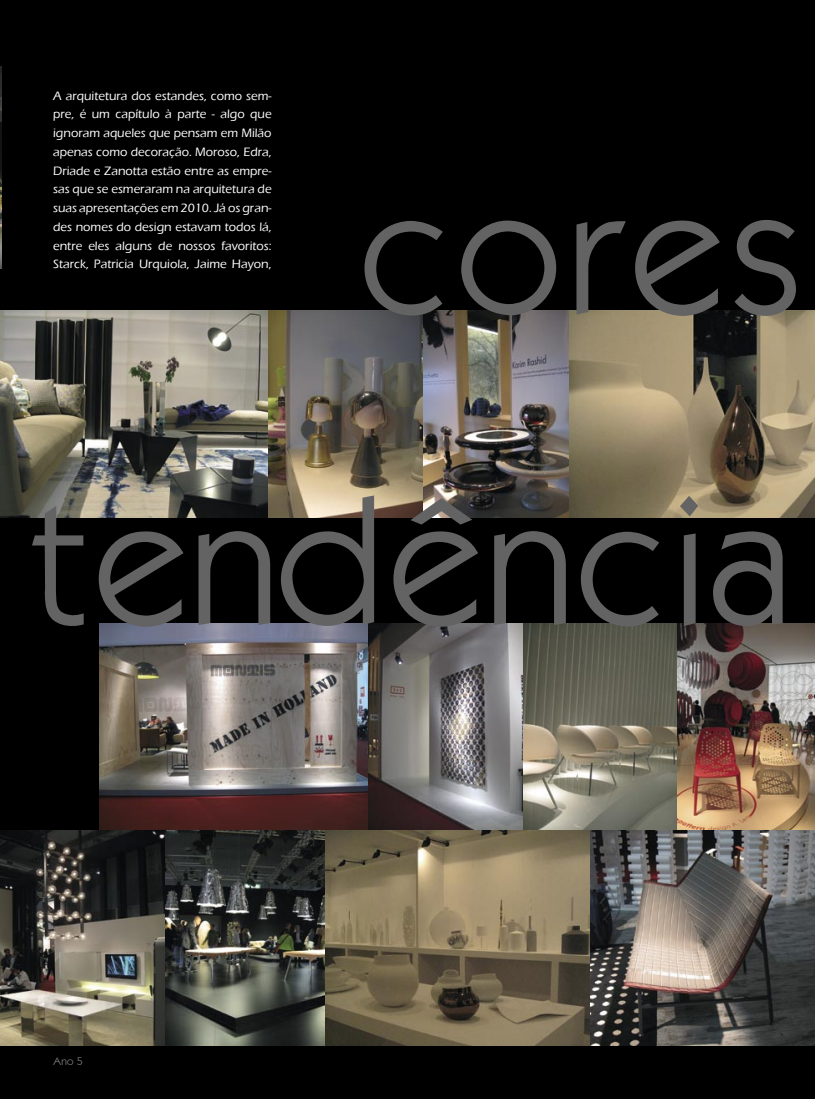
<style>
.page{position:relative;width:815px;height:1099px;background:#fff}
.page>*{position:absolute;margin:0;border:0;box-sizing:border-box;transform-origin:0 0}
.Título_coluna_Casa{font:159.62px "Kabana Book Plain";color:#636363}
.Corpo_Texto_Class_Casa{font:500 12.5px/18.8px "Eras ITC";color:#fff;text-align:justify}
.t1{font:10px "Kabana Book Plain";color:#7c7c7c}
</style>
<div class="page">
<div style="left:0;top:0;width:815px;height:1098px;background:#000"></div>
<img style="left:0;top:310px;width:570px;height:207px">
<img style="left:570px;top:310px;width:245px;height:207px">
<img style="left:100px;top:623px;width:577px;height:207px">
<img style="left:677px;top:623px;width:138px;height:207px">
<img style="left:1px;top:830px;width:164px;height:215px">
<img style="left:165px;top:830px;width:160px;height:215px">
<img style="left:325px;top:830px;width:265px;height:215px">
<img style="left:590px;top:830px;width:225px;height:215px">
<img style="left:0;top:67px;width:1px;height:201px">
<p class="Corpo_Texto_Class_Casa" style="left:53px;top:86px;width:220px">A arquitetura dos estandes, como sem&shy;pre, é um capítulo à parte - algo que ignoram aqueles que pensam em Milão apenas como decoração. Moroso, Edra, Driade e Zanotta estão entre as empre&shy;sas que se esmeraram na arquitetura de suas apresentações em 2010. Já os gran&shy;des nomes do design estavam todos lá, entre eles alguns de nossos favoritos:<br>Starck, Patricia Urquiola, Jaime Hayon,</p>
<p class="Título_coluna_Casa" style="left:357px;top:148px;width:448px">cores</p>
<p class="Título_coluna_Casa" style="left:25px;top:459px;width:768px">tendência</p>
<p class="t1" style="left:53px;top:1054px;width:31px">Ano 5</p>
</div>
